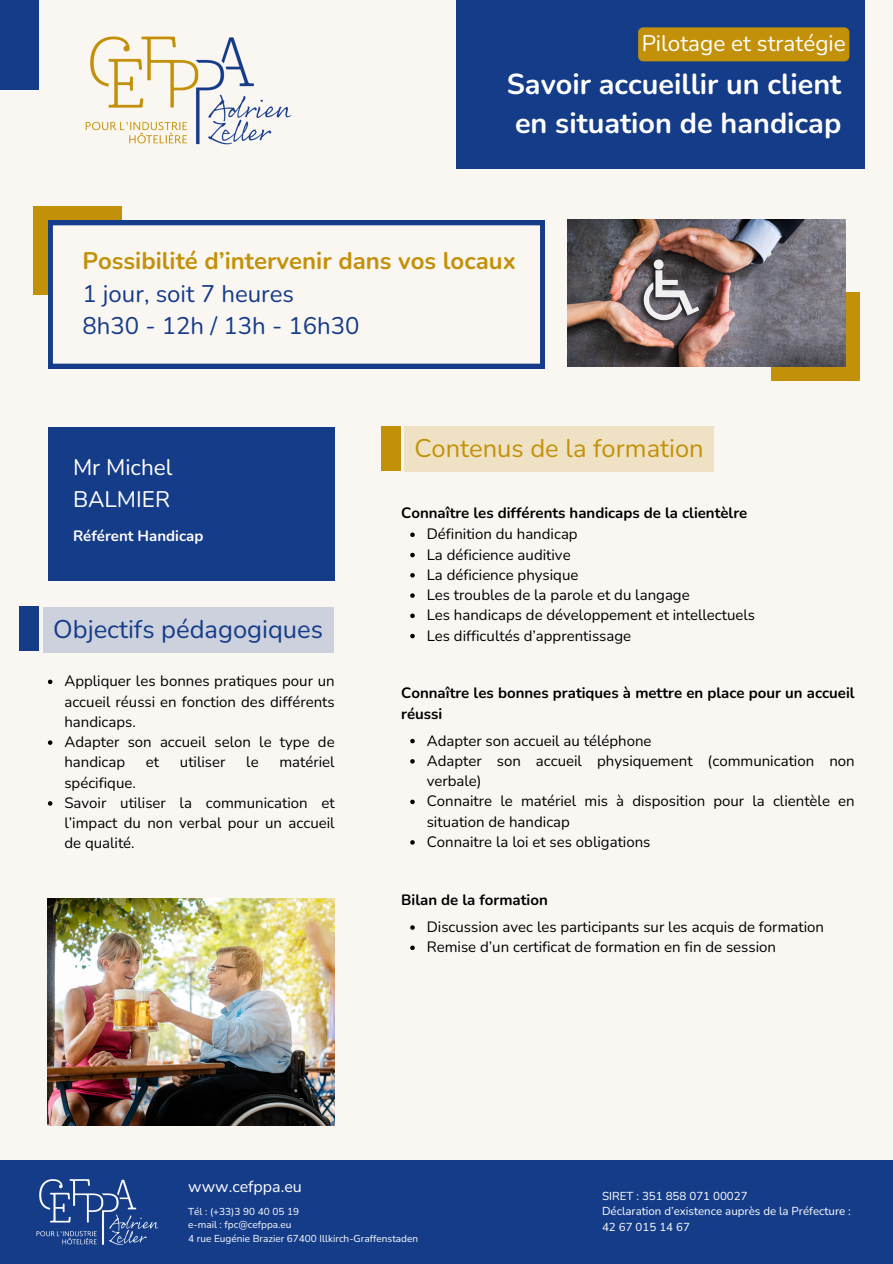
<style>
.page{position:relative;width:893px;height:1264px;background:#fff}
.page>*{position:absolute;margin:0;border:0;box-sizing:border-box;transform-origin:0 0}
.t1{font:700 28.8px/39.5px "Nunito";color:#fff}
.t2{font:25.5px "Nunito";color:#153c89}
.t3{font:25.5px "Nunito";color:#c39109}
.t4{font:700 24px/32.7px "Nunito";color:#c39109}
.t5{font:22.5px/31.5px "Nunito";color:#fff}
.t6{font:16.05px "Nunito";color:#fff}
.t7{font:15px/20.2px "Nunito";color:#000}
.t8{font:700 15px/20.2px "Nunito";color:#000}
.t9{font:700 15px "Nunito";color:#fff}
.t10{font:11.55px/15.8px "Nunito";color:#fff}
.t11{font:10.05px "Nunito";color:#fff}
.s1{font-weight:400;color:#153c89}
</style>
<div class="page">
<div style="left:0;top:0;width:892px;height:1263px;background:#faf7f3"></div>
<img style="left:85px;top:36px;width:207px;height:109px">
<div style="left:0;top:0;width:39px;height:89px;background:#153c89"></div>
<div style="left:33px;top:206px;width:89px;height:88px;background:#c39109"></div>
<svg style="left:48px;top:221px;width:496px;height:147px"></svg>
<div style="left:771px;top:292px;width:88px;height:88px;background:#c39109"></div>
<img style="left:567px;top:219px;width:278px;height:148px">
<div style="left:48px;top:428px;width:286px;height:153px;background:#153c89"></div>
<div style="left:0;top:1160px;width:892px;height:103px;background:#153c89"></div>
<img style="left:36px;top:1179px;width:123px;height:66px">
<div style="left:381px;top:426px;width:20px;height:45px;background:#c39109"></div>
<div style="left:19px;top:606px;width:20px;height:45px;background:#153c89"></div>
<div style="left:456px;top:0;width:408px;height:168px;background:#153c89"></div>
<img style="left:48px;top:898px;width:286px;height:227px">
<div style="left:638px;top:27px;width:211px;height:34px;background:#c39109;border-radius:5px"></div>
<div style="left:43px;top:607px;width:290px;height:45px;background:#ccd1dd"></div>
<div style="left:404px;top:426px;width:310px;height:45px;background:#efe2c4"></div>
<svg style="left:48px;top:679px;width:4px;height:5px"></svg>
<svg style="left:48px;top:740px;width:4px;height:5px"></svg>
<svg style="left:48px;top:801px;width:4px;height:4px"></svg>
<svg style="left:410px;top:532px;width:4px;height:5px"></svg>
<svg style="left:410px;top:553px;width:4px;height:4px"></svg>
<svg style="left:410px;top:573px;width:4px;height:4px"></svg>
<svg style="left:410px;top:593px;width:4px;height:5px"></svg>
<svg style="left:410px;top:613px;width:4px;height:5px"></svg>
<svg style="left:410px;top:634px;width:4px;height:4px"></svg>
<svg style="left:410px;top:738px;width:4px;height:5px"></svg>
<svg style="left:410px;top:759px;width:4px;height:4px"></svg>
<svg style="left:410px;top:799px;width:4px;height:5px"></svg>
<svg style="left:410px;top:840px;width:4px;height:4px"></svg>
<svg style="left:410px;top:925px;width:4px;height:4px"></svg>
<svg style="left:410px;top:945px;width:4px;height:5px"></svg>
<h3 class="t5" style="left:641px;top:27px;width:205px">Pilotage et stratégie</h3>
<h2 class="t1" style="left:506px;top:65px;width:336px">Savoir accueillir un client en situation de handicap</h2>
<h5 class="t4" style="left:82px;top:245px;width:435px">Possibilité d’intervenir dans vos locaux<br><span class="s1">1 jour, soit 7 heures<br>8h30 - 12h / 13h - 16h30</span></h5>
<h5 class="t5" style="left:73px;top:452px;width:101px">Mr Michel<br>BALMIER</h5>
<p class="t9" style="left:73px;top:525px;width:132px">Référent Handicap</p>
<h4 class="t2" style="left:53px;top:612px;width:271px">Objectifs pédagogiques</h4>
<h2 class="t7" style="left:64px;top:671px;width:272px;text-align:justify">Appliquer les bonnes pratiques pour un accueil réussi en fonction des différents handicaps.</h2>
<h4 class="t7" style="left:64px;top:732px;width:272px">Adapter son accueil selon le type de handicap</h4>
<h4 class="t7" style="left:146px;top:752px;width:15px">et</h4>
<h4 class="t7" style="left:180px;top:752px;width:47px">utiliser</h4>
<h4 class="t7" style="left:246px;top:752px;width:14px">le</h4>
<h4 class="t7" style="left:279px;top:752px;width:57px">matériel</h4>
<h4 class="t7" style="left:64px;top:772px;width:73px">spécifique.</h4>
<h5 class="t7" style="left:64px;top:792px;width:272px;text-align:justify">Savoir utiliser la communication et l’impact du non verbal pour un accueil de qualité.</h5>
<h2 class="t3" style="left:414px;top:431px;width:291px">Contenus de la formation</h2>
<h5 class="t8" style="left:401px;top:502px;width:348px">Connaître les différents handicaps de la clientèlre</h5>
<h5 class="t7" style="left:426px;top:524px;width:152px">Définition du handicap</h5>
<h5 class="t7" style="left:426px;top:544px;width:145px">La déficience auditive</h5>
<h5 class="t7" style="left:426px;top:564px;width:153px">La déficience physique</h5>
<h5 class="t7" style="left:426px;top:585px;width:264px">Les troubles de la parole et du langage</h5>
<h5 class="t7" style="left:426px;top:605px;width:330px">Les handicaps de développement et intellectuels</h5>
<h5 class="t7" style="left:426px;top:625px;width:206px">Les difficultés d’apprentissage</h5>
<h5 class="t8" style="left:401px;top:683px;width:455px">Connaître les bonnes pratiques à mettre en place pour un accueil réussi</h5>
<h4 class="t7" style="left:426px;top:730px;width:226px">Adapter son accueil au téléphone</h4>
<h5 class="t7" style="left:426px;top:750px;width:429px">Adapter son accueil physiquement (communication non verbale)</h5>
<h5 class="t7" style="left:426px;top:791px;width:429px">Connaitre le matériel mis à disposition pour la clientèle en situation de handicap</h5>
<h5 class="t7" style="left:426px;top:831px;width:225px">Connaitre la loi et ses obligations</h5>
<h5 class="t8" style="left:401px;top:889px;width:148px">Bilan de la formation</h5>
<p class="t7" style="left:426px;top:917px;width:399px">Discussion avec les participants sur les acquis de formation</p>
<h4 class="t7" style="left:426px;top:937px;width:351px">Remise d’un certificat de formation en fin de session</h4>
<h6 class="t6" style="left:188px;top:1175px;width:115px">www.cefppa.eu</h6>
<h5 class="t11" style="left:188px;top:1204px;width:112px">Tél : (+33)3 90 40 05 19</h5>
<p class="t11" style="left:188px;top:1217px;width:105px">e-mail : fpc@cefppa.eu</p>
<p class="t11" style="left:188px;top:1231px;width:231px">4 rue Eugénie Brazier 67400 Illkirch-Graffenstaden</p>
<p class="t10" style="left:602px;top:1187px;width:250px">SIRET : 351 858 071 00027<br>Déclaration d’existence auprès de la Préfecture :<br>42 67 015 14 67</p>
</div>
